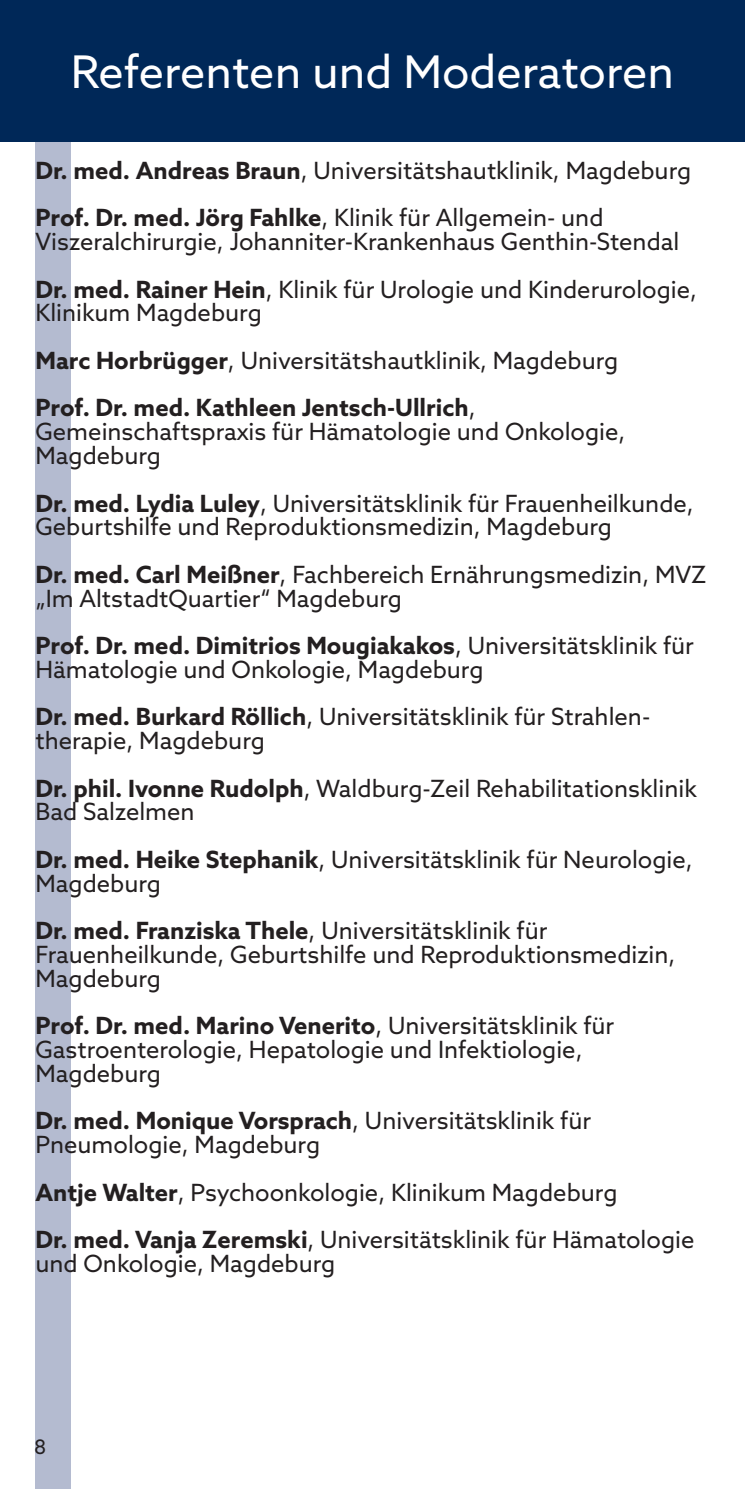
<style>
.page{position:relative;width:745px;height:1489px;background:#fff}
.page>*{position:absolute;margin:0;border:0;box-sizing:border-box;transform-origin:0 0}
.t1{font:45px "Azo Sans";color:#fff}
.t2{font:23.75px/23.8px "Azo Sans";color:#231f20}
.t3{font:20px "Azo Sans";color:#231f20}
.s1{font-weight:700}
</style>
<div class="page">
<div style="left:0;top:0;width:744px;height:142px;background:#002858"></div>
<h1 class="t1" style="left:71px;top:53px;width:604px">Referenten und Moderatoren</h1>
<p class="t2" style="left:35px;top:149px;width:657px;line-height:47.5px"><span class="s1">Dr. med. Andreas Braun</span>, Universitätshautklinik, Magdeburg<br><span class="s1">Prof. Dr. med. Jörg Fahlke</span>, Klinik für Allgemein- und</p>
<p class="t2" style="left:35px;top:220px;width:662px;line-height:47.5px">Viszeralchirurgie, Johanniter-Krankenhaus Genthin-Stendal<br><span class="s1">Dr. med. Rainer Hein</span>, Klinik für Urologie und Kinderurologie,</p>
<p class="t2" style="left:35px;top:291px;width:584px;line-height:47.5px">Klinikum Magdeburg<br><span class="s1">Marc Horbrügger</span>, Universitätshautklinik, Magdeburg<br><span class="s1">Prof. Dr. med. Kathleen Jentsch-Ullrich</span>,</p>
<p class="t2" style="left:35px;top:422px;width:591px">Gemeinschaftspraxis für Hämatologie und Onkologie,<br>Magdeburg</p>
<p class="t2" style="left:35px;top:493px;width:659px"><span class="s1">Dr. med. Lydia Luley</span>, Universitätsklinik für Frauenheilkunde,<br>Geburtshilfe und Reproduktionsmedizin, Magdeburg</p>
<p class="t2" style="left:35px;top:564px;width:672px"><span class="s1">Dr. med. Carl Meißner</span>, Fachbereich Ernährungsmedizin, MVZ „Im AltstadtQuartier“ Magdeburg</p>
<p class="t2" style="left:35px;top:635px;width:659px"><span class="s1">Prof. Dr. med. Dimitrios Mougiakakos</span>, Universitätsklinik für<br>Hämatologie und Onkologie, Magdeburg</p>
<p class="t2" style="left:35px;top:707px;width:616px"><span class="s1">Dr. med. Burkard Röllich</span>, Universitätsklinik für Strahlen&shy;therapie, Magdeburg</p>
<p class="t2" style="left:35px;top:778px;width:662px"><span class="s1">Dr. phil. Ivonne Rudolph</span>, Waldburg-Zeil Rehabilitationsklinik<br>Bad Salzelmen</p>
<p class="t2" style="left:35px;top:849px;width:658px"><span class="s1">Dr. med. Heike Stephanik</span>, Universitätsklinik für Neurologie,<br>Magdeburg</p>
<p class="t2" style="left:35px;top:920px;width:641px"><span class="s1">Dr. med. Franziska Thele</span>, Universitätsklinik für<br>Frauenheilkunde, Geburtshilfe und Reproduktionsmedizin,<br>Magdeburg</p>
<p class="t2" style="left:35px;top:1015px;width:580px"><span class="s1">Prof. Dr. med. Marino Venerito</span>, Universitätsklinik für<br>Gastroenterologie, Hepatologie und Infektiologie,<br>Magdeburg</p>
<p class="t2" style="left:35px;top:1110px;width:557px"><span class="s1">Dr. med. Monique Vorsprach</span>, Universitätsklinik für<br>Pneumologie, Magdeburg</p>
<p class="t2" style="left:35px;top:1170px;width:660px;line-height:47.5px"><span class="s1">Antje Walter</span>, Psychoonkologie, Klinikum Magdeburg<br><span class="s1">Dr. med. Vanja Zeremski</span>, Universitätsklinik für Hämatologie</p>
<p class="t2" style="left:35px;top:1253px;width:301px">und Onkologie, Magdeburg</p>
<p class="t3" style="left:34px;top:1437px;width:14px">8</p>
</div>
